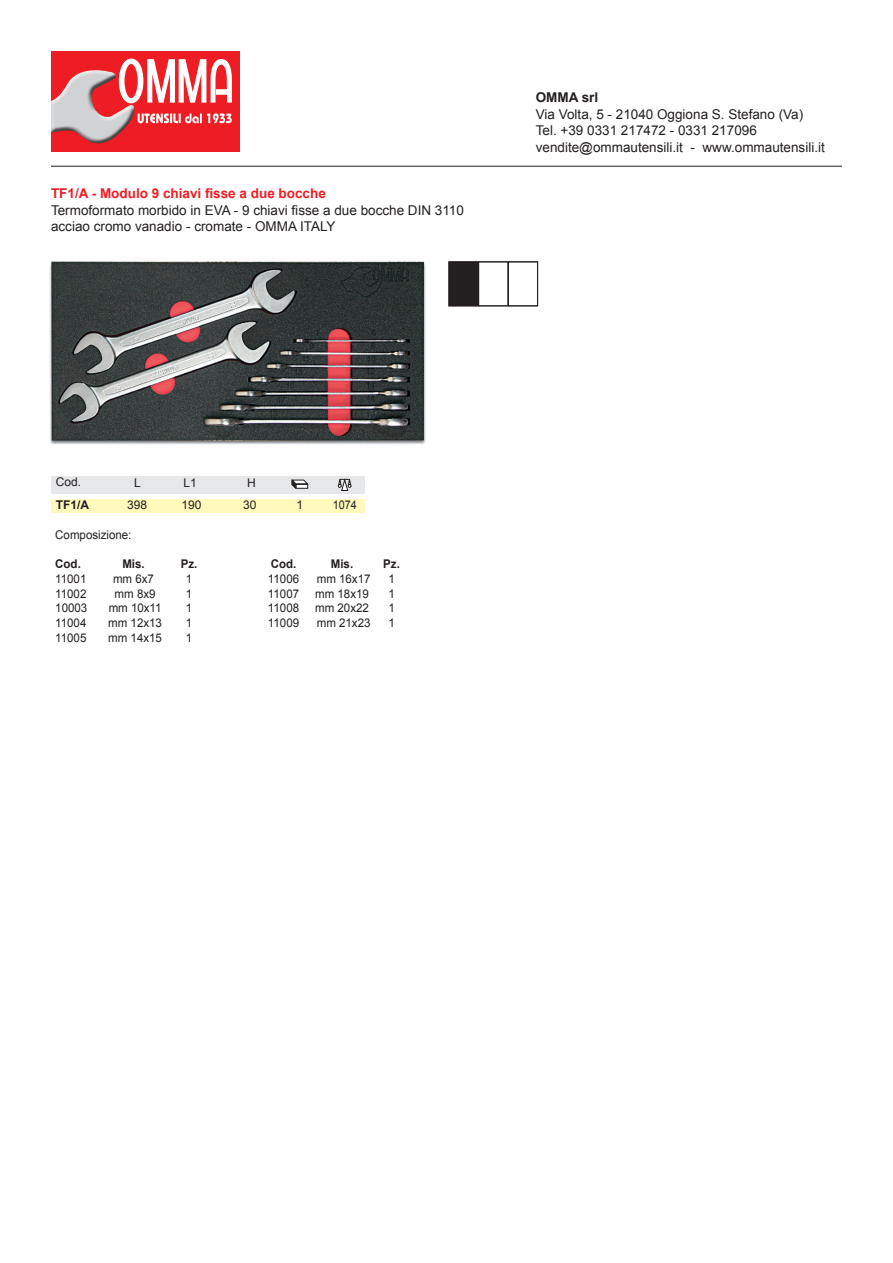
<style>
.page{position:relative;width:893px;height:1263px;background:#fff}
.page>*{position:absolute;margin:0;border:0;box-sizing:border-box;transform-origin:0 0}
.t1{font:13.5px/16.5px "Arial";color:#231f20}
.t2{font:700 13.5px "Arial";color:#ee1d23}
.t3{font:700 13.5px "Arial";color:#231f20}
.t4{font:12px "Arial";color:#231f20;scale:.96 1}
.t5{font:700 12px "Arial";color:#231f20;scale:.96 1}
.t6{font:12px "Arial";color:#231f20}
.t7{font:700 12px "Arial";color:#231f20}
.t8{font:12px "Arial";color:#231f20;scale:.9 1}
</style>
<div class="page">
<div style="left:51px;top:51px;width:189px;height:101px;background:#ee1d23"></div>
<svg style="left:51px;top:58px;width:181px;height:86px"></svg>
<hr style="left:51px;top:166px;width:791px;height:1px;background:#231f20">
<div style="left:51px;top:476px;width:314px;height:17px;background:#e6e7e9"></div>
<div style="left:51px;top:499px;width:314px;height:14px;background:#fff9bc"></div>
<svg style="left:291px;top:480px;width:17px;height:9px"></svg>
<svg style="left:338px;top:478px;width:13px;height:13px"></svg>
<div style="left:449px;top:262px;width:29px;height:44px;background:#231f20"></div>
<div style="left:449px;top:261px;width:29px;height:45px;border:1px solid #231f20"></div>
<div style="left:478px;top:261px;width:30px;height:45px;border:1px solid #231f20"></div>
<div style="left:508px;top:261px;width:30px;height:45px;border:1px solid #231f20"></div>
<img style="left:50px;top:261px;width:376px;height:184px">
<p class="t2" style="left:51px;top:184px;width:276px">TF1/A - Modulo 9 chiavi fisse a due bocche</p>
<p class="t1" style="left:51px;top:202px;width:414px">Termoformato morbido in EVA - 9 chiavi fisse a due bocche DIN 3110 acciao cromo vanadio - cromate - OMMA ITALY</p>
<p class="t3" style="left:536px;top:89px;width:64px">OMMA srl</p>
<p class="t1" style="left:536px;top:106px;width:291px">Via Volta, 5 - 21040 Oggiona S. Stefano (Va)<br>Tel. +39 0331 217472 - 0331 217096 vendite@ommautensili.it - www.ommautensili.it</p>
<p class="t6" style="left:56px;top:474px;width:27px">Cod.</p>
<p class="t7" style="left:56px;top:497px;width:35px">TF1/A</p>
<p class="t6" style="left:127px;top:497px;width:22px">398</p>
<p class="t6" style="left:181px;top:497px;width:22px">190</p>
<p class="t6" style="left:243px;top:497px;width:15px">30</p>
<p class="t6" style="left:296px;top:497px;width:8px">1</p>
<p class="t8" style="left:333px;top:497px;width:28px">1074</p>
<p class="t6" style="left:134px;top:475px;width:8px">L</p>
<p class="t6" style="left:184px;top:475px;width:15px">L1</p>
<p class="t6" style="left:247px;top:475px;width:10px">H</p>
<p class="t4" style="left:55px;top:527px;width:81px">Composizione:</p>
<p class="t5" style="left:55px;top:556px;width:28px">Cod.</p>
<p class="t5" style="left:122px;top:556px;width:25px">Mis.</p>
<p class="t5" style="left:181px;top:556px;width:19px">Pz.</p>
<p class="t5" style="left:271px;top:556px;width:28px">Cod.</p>
<p class="t5" style="left:331px;top:556px;width:25px">Mis.</p>
<p class="t5" style="left:383px;top:556px;width:19px">Pz.</p>
<p class="t4" style="left:55px;top:571px;width:34px">11001</p>
<p class="t4" style="left:113px;top:571px;width:44px">mm 6x7</p>
<p class="t4" style="left:186px;top:571px;width:8px">1</p>
<p class="t4" style="left:268px;top:571px;width:34px">11006</p>
<p class="t4" style="left:317px;top:571px;width:58px">mm 16x17</p>
<p class="t4" style="left:388px;top:571px;width:8px">1</p>
<p class="t4" style="left:55px;top:586px;width:34px">11002</p>
<p class="t4" style="left:115px;top:586px;width:44px">mm 8x9</p>
<p class="t4" style="left:186px;top:586px;width:8px">1</p>
<p class="t4" style="left:268px;top:586px;width:34px">11007</p>
<p class="t4" style="left:315px;top:586px;width:58px">mm 18x19</p>
<p class="t4" style="left:388px;top:586px;width:8px">1</p>
<p class="t4" style="left:55px;top:600px;width:35px">10003</p>
<p class="t4" style="left:109px;top:600px;width:57px">mm 10x11</p>
<p class="t4" style="left:186px;top:600px;width:8px">1</p>
<p class="t4" style="left:268px;top:600px;width:34px">11008</p>
<p class="t4" style="left:315px;top:600px;width:58px">mm 20x22</p>
<p class="t4" style="left:388px;top:600px;width:8px">1</p>
<p class="t4" style="left:55px;top:615px;width:34px">11004</p>
<p class="t4" style="left:108px;top:615px;width:58px">mm 12x13</p>
<p class="t4" style="left:186px;top:615px;width:8px">1</p>
<p class="t4" style="left:268px;top:615px;width:34px">11009</p>
<p class="t4" style="left:317px;top:615px;width:58px">mm 21x23</p>
<p class="t4" style="left:388px;top:615px;width:8px">1</p>
<p class="t4" style="left:55px;top:629px;width:34px">11005</p>
<p class="t4" style="left:108px;top:629px;width:58px">mm 14x15</p>
<p class="t4" style="left:186px;top:629px;width:8px">1</p>
</div>
